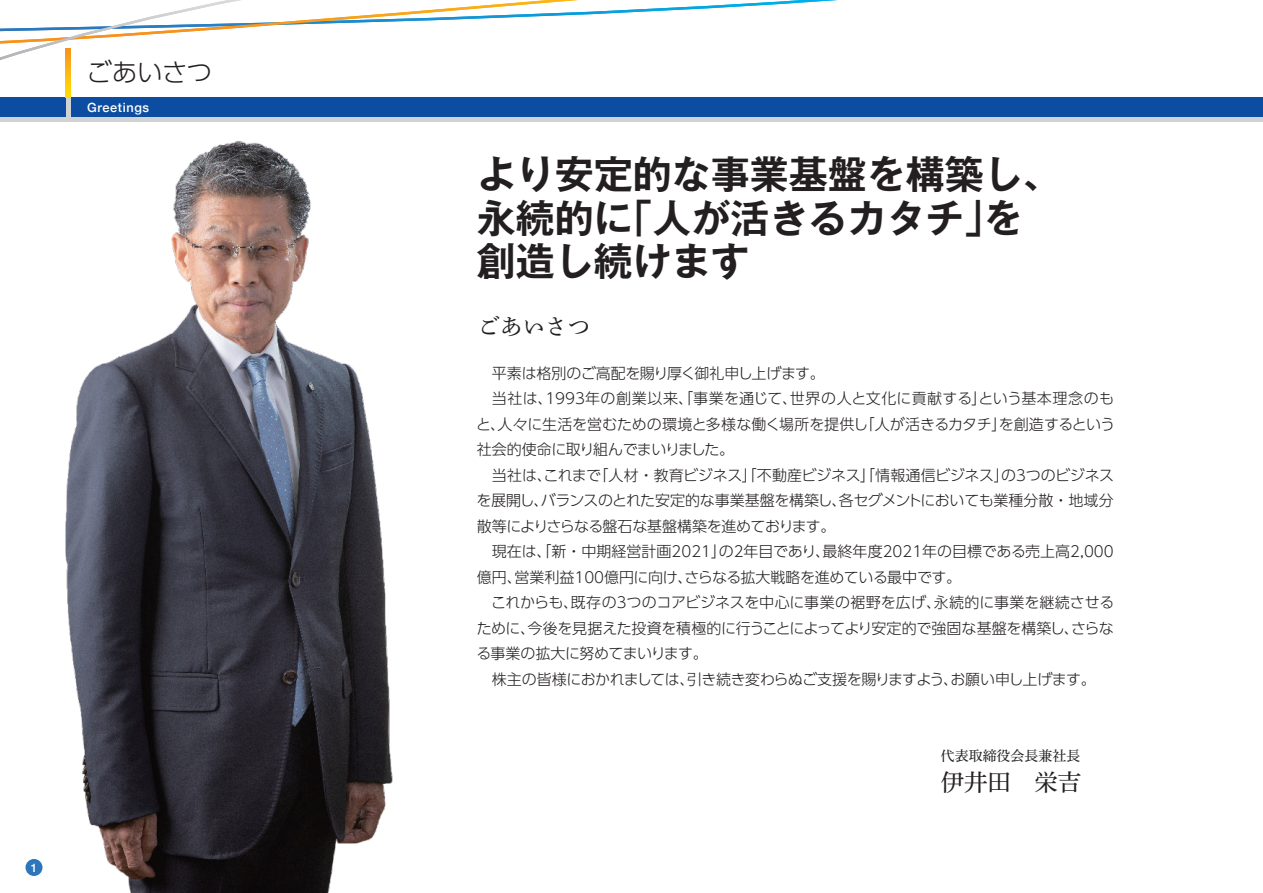
<style>
.page{position:relative;width:1263px;height:893px;background:#fff}
.page>*{position:absolute;margin:0;border:0;box-sizing:border-box;transform-origin:0 0}
.t1{font:700 39px/43.5px "Gothic MB101 Pro De";color:#231f20}
.t2{font:300 25.5px "UD Shin Go Pro";letter-spacing:-.01em;color:#231f20}
.t3{font:23.4px "Shuei Min Pro M";color:#231f20}
.t4{font:22.5px "Shuei Min Pro M";color:#231f20}
.t5{font:300 15px "UD Shin Go Pro";letter-spacing:-.015em;color:#231f20}
.t6{font:300 15px "UD Shin Go Pro";letter-spacing:-.035em;color:#231f20}
.t7{font:300 15px "UD Shin Go Pro";letter-spacing:.02em;color:#231f20}
.t8{font:13.95px "Shuei Min Pro M";color:#231f20}
.t9{font:500 12.75px "Helvetica Neue";letter-spacing:.05em;color:#fff}
.t10{font:500 11.7px "Helvetica Neue";color:#fff}
</style>
<div class="page">
<img style="left:20px;top:121px;width:435px;height:772px">
<div style="left:26px;top:859px;width:17px;height:17px;background:#2e76bc;border-radius:50%"></div>
<hr style="left:0;top:117px;width:1263px;height:4px;background:#d1d2d4">
<svg style="left:687px;top:0;width:151px;height:10px"></svg>
<svg style="left:0;top:0;width:687px;height:98px"></svg>
<div style="left:0;top:98px;width:1263px;height:19px;background:#0d4da1"></div>
<hr style="left:66px;top:98px;width:4px;height:19px;background:#d1d2d4">
<svg style="left:66px;top:49px;width:4px;height:49px"></svg>
<p class="t2" style="left:86px;top:52px;width:127px">ごあいさつ</p>
<p class="t9" style="left:87px;top:97px;width:64px">Greetings</p>
<p class="t10" style="left:31px;top:858px;width:8px">1</p>
<p class="t1" style="left:477px;top:148px;width:587px">より安定的な事業基盤を構築し、永続的に「人が活きるカタチ」を創造し続けます</p>
<p class="t4" style="left:478px;top:311px;width:114px">ごあいさつ</p>
<p class="t5" style="left:477px;top:361px;width:349px">　平素は格別のご高配を賜り厚く御礼申し上げます。</p>
<p class="t7" style="left:477px;top:386px;width:639px">　当社は、1993年の創業以来、「事業を通じて、世界の人と文化に貢献する」という基本理念のも</p>
<p class="t5" style="left:476px;top:412px;width:640px">と、人々に生活を営むための環境と多様な働く場所を提供し「人が活きるカタチ」を創造するという</p>
<p class="t6" style="left:477px;top:437px;width:259px">社会的使命に取り組んでまいりました。</p>
<p class="t5" style="left:477px;top:463px;width:639px">　当社は、これまで「人材・教育ビジネス」「不動産ビジネス」「情報通信ビジネス」の３つのビジネス</p>
<p class="t5" style="left:476px;top:488px;width:639px">を展開し、バランスのとれた安定的な事業基盤を構築し、各セグメントにおいても業種分散・地域分</p>
<p class="t6" style="left:477px;top:514px;width:360px">散等によりさらなる盤石な基盤構築を進めております。</p>
<p class="t5" style="left:477px;top:539px;width:638px">　現在は、「新・中期経営計画2021」の2年目であり、最終年度2021年の目標である売上高2,000</p>
<p class="t5" style="left:477px;top:565px;width:486px">億円、営業利益100億円に向け、さらなる拡大戦略を進めている最中です。</p>
<p class="t5" style="left:491px;top:590px;width:625px">これからも、既存の３つのコアビジネスを中心に事業の裾野を広げ、永続的に事業を継続させる</p>
<p class="t5" style="left:477px;top:616px;width:639px">ために、今後を見据えた投資を積極的に行うことによってより安定的で強固な基盤を構築し、さらな</p>
<p class="t6" style="left:476px;top:641px;width:233px">る事業の拡大に努めてまいります。</p>
<p class="t5" style="left:477px;top:667px;width:620px">　株主の皆様におかれましては、引き続き変わらぬご支援を賜りますよう、お願い申し上げます。</p>
<p class="t8" style="left:941px;top:746px;width:141px">代表取締役会長兼社長</p>
<p class="t3" style="left:941px;top:765px;width:142px">伊井田　栄吉</p>
</div>
